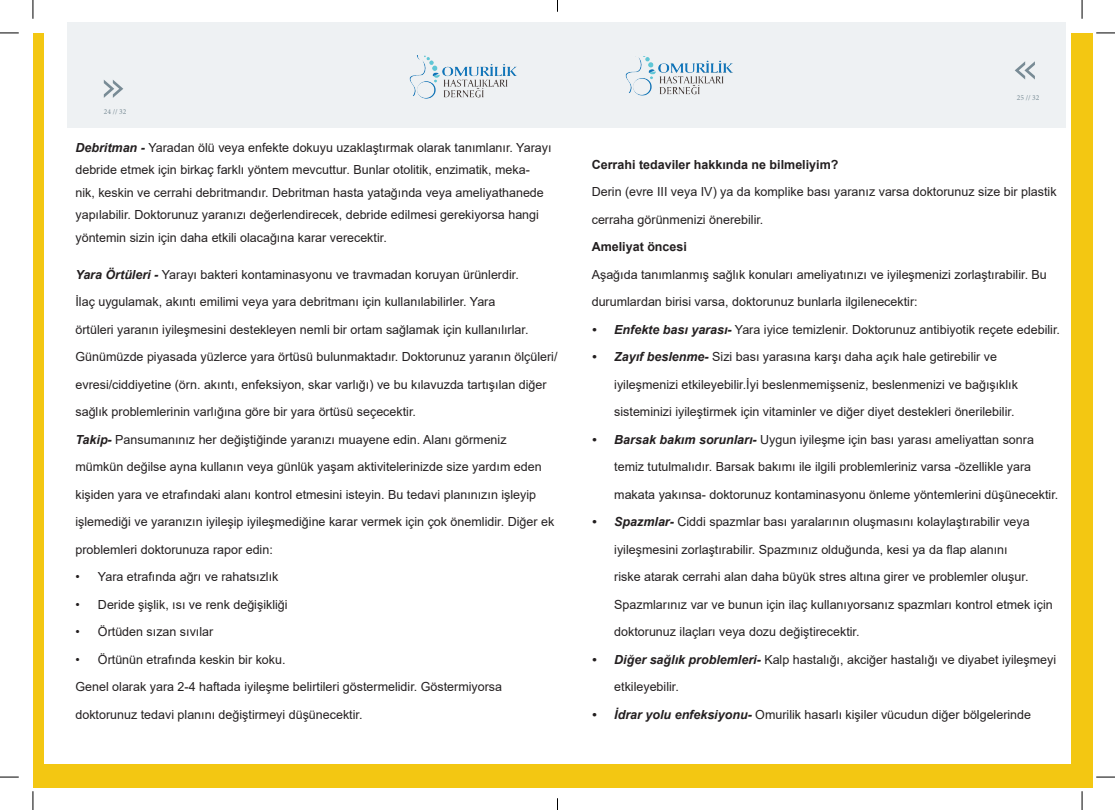
<style>
.page{position:relative;width:1115px;height:810px;background:#fff}
.page>*{position:absolute;margin:0;border:0;box-sizing:border-box;transform-origin:0 0}
.t1{font:12.5px/22.5px "Arial";color:#231f20}
.t2{font:700 12.5px "Arial";color:#231f20}
.t3{font:7.5px "Minion Pro";letter-spacing:.01em;color:#788b95}
.s1{font-weight:700;font-style:italic}
</style>
<div class="page">
<div style="left:33px;top:33px;width:1059px;height:755px;background:#f3c712"></div>
<div style="left:44px;top:22px;width:1026px;height:742px;background:#fff"></div>
<div style="left:67px;top:22px;width:998px;height:105px;background:#eef1f3"></div>
<svg style="left:104px;top:80px;width:19px;height:18px"></svg>
<svg style="left:1015px;top:61px;width:20px;height:19px"></svg>
<img style="left:409px;top:56px;width:108px;height:43px">
<img style="left:625px;top:56px;width:108px;height:40px">
<svg style="left:0;top:32px;width:19px;height:2px"></svg>
<svg style="left:1096px;top:32px;width:19px;height:2px"></svg>
<svg style="left:0;top:776px;width:19px;height:2px"></svg>
<svg style="left:1096px;top:776px;width:19px;height:2px"></svg>
<svg style="left:32px;top:0;width:2px;height:19px"></svg>
<svg style="left:32px;top:791px;width:2px;height:19px"></svg>
<svg style="left:1081px;top:0;width:2px;height:19px"></svg>
<svg style="left:1081px;top:791px;width:2px;height:19px"></svg>
<p class="t3" style="left:104px;top:106px;width:24px">24 // 32</p>
<p class="t1" style="left:75px;top:136px;width:477px"><span class="s1">Debritman -</span> Yaradan ölü veya enfekte dokuyu uzaklaştırmak olarak tanımlanır. Yarayı debride etmek için birkaç farklı yöntem mevcuttur. Bunlar otolitik, enzimatik, meka&shy;nik, keskin ve cerrahi debritmandır. Debritman hasta yatağında veya ameliyathanede yapılabilir. Doktorunuz yaranızı değerlendirecek, debride edilmesi gerekiyorsa hangi yöntemin sizin için daha etkili olacağına karar verecektir.</p>
<p class="t1" style="left:75px;top:263px;width:445px"><span class="s1">Yara Örtüleri -</span> Yarayı bakteri kontaminasyonu ve travmadan koruyan ürünlerdir.</p>
<p class="t1" style="left:75px;top:290px;width:421px">İlaç uygulamak, akıntı emilimi veya yara debritmanı için kullanılabilirler. Yara</p>
<p class="t1" style="left:75px;top:318px;width:454px">örtüleri yaranın iyileşmesini destekleyen nemli bir ortam sağlamak için kullanılırlar.</p>
<p class="t1" style="left:75px;top:345px;width:483px">Günümüzde piyasada yüzlerce yara örtüsü bulunmaktadır. Doktorunuz yaranın ölçüleri/</p>
<p class="t1" style="left:75px;top:373px;width:473px">evresi/ciddiyetine (örn. akıntı, enfeksiyon, skar varlığı) ve bu kılavuzda tartışılan diğer</p>
<p class="t1" style="left:75px;top:400px;width:342px">sağlık problemlerinin varlığına göre bir yara örtüsü seçecektir.</p>
<p class="t1" style="left:75px;top:428px;width:433px"><span class="s1">Takip-</span> Pansumanınız her değiştiğinde yaranızı muayene edin. Alanı görmeniz</p>
<p class="t1" style="left:75px;top:455px;width:468px">mümkün değilse ayna kullanın veya günlük yaşam aktivitelerinizde size yardım eden</p>
<p class="t1" style="left:75px;top:483px;width:462px">kişiden yara ve etrafındaki alanı kontrol etmesini isteyin. Bu tedavi planınızın işleyip</p>
<p class="t1" style="left:75px;top:510px;width:480px">işlemediği ve yaranızın iyileşip iyileşmediğine karar vermek için çok önemlidir. Diğer ek</p>
<p class="t1" style="left:75px;top:538px;width:199px">problemleri doktorunuza rapor edin:</p>
<p class="t1" style="left:75px;top:565px;width:204px">• Yara etrafında ağrı ve rahatsızlık</p>
<p class="t1" style="left:75px;top:593px;width:214px">• Deride şişlik, ısı ve renk değişikliği</p>
<p class="t1" style="left:75px;top:620px;width:139px">• Örtüden sızan sıvılar</p>
<p class="t1" style="left:75px;top:648px;width:212px">• Örtünün etrafında keskin bir koku.</p>
<p class="t1" style="left:75px;top:675px;width:428px">Genel olarak yara 2-4 haftada iyileşme belirtileri göstermelidir. Göstermiyorsa</p>
<p class="t1" style="left:75px;top:703px;width:288px">doktorunuz tedavi planını değiştirmeyi düşünecektir.</p>
<p class="t3" style="left:1017px;top:92px;width:24px">25 // 32</p>
<p class="t2" style="left:592px;top:155px;width:248px">Cerrahi tedaviler hakkında ne bilmeliyim?</p>
<p class="t1" style="left:592px;top:180px;width:466px">Derin (evre III veya IV) ya da komplike bası yaranız varsa doktorunuz size bir plastik</p>
<p class="t1" style="left:592px;top:208px;width:173px">cerraha görünmenizi önerebilir.</p>
<p class="t2" style="left:592px;top:238px;width:97px">Ameliyat öncesi</p>
<p class="t1" style="left:592px;top:263px;width:457px">Aşağıda tanımlanmış sağlık konuları ameliyatınızı ve iyileşmenizi zorlaştırabilir. Bu</p>
<p class="t1" style="left:592px;top:290px;width:327px">durumlardan birisi varsa, doktorunuz bunlarla ilgilenecektir:</p>
<p class="t1" style="left:592px;top:318px;width:470px"><span class="s1">• Enfekte bası yarası-</span> Yara iyice temizlenir. Doktorunuz antibiyotik reçete edebilir.</p>
<p class="t1" style="left:592px;top:345px;width:407px"><span class="s1">• Zayıf beslenme-</span> Sizi bası yarasına karşı daha açık hale getirebilir ve</p>
<p class="t1" style="left:614px;top:373px;width:405px">iyileşmenizi etkileyebilir.İyi beslenmemişseniz, beslenmenizi ve bağışıklık</p>
<p class="t1" style="left:614px;top:400px;width:402px">sisteminizi iyileştirmek için vitaminler ve diğer diyet destekleri önerilebilir.</p>
<p class="t1" style="left:592px;top:428px;width:444px"><span class="s1">• Barsak bakım sorunları-</span> Uygun iyileşme için bası yarası ameliyattan sonra</p>
<p class="t1" style="left:614px;top:455px;width:418px">temiz tutulmalıdır. Barsak bakımı ile ilgili problemleriniz varsa -özellikle yara</p>
<p class="t1" style="left:614px;top:483px;width:445px">makata yakınsa- doktorunuz kontaminasyonu önleme yöntemlerini düşünecektir.</p>
<p class="t1" style="left:592px;top:510px;width:439px"><span class="s1">• Spazmlar-</span> Ciddi spazmlar bası yaralarının oluşmasını kolaylaştırabilir veya</p>
<p class="t1" style="left:614px;top:538px;width:395px">iyileşmesini zorlaştırabilir. Spazmınız olduğunda, kesi ya da flap alanını</p>
<p class="t1" style="left:614px;top:565px;width:416px">riske atarak cerrahi alan daha büyük stres altına girer ve problemler oluşur.</p>
<p class="t1" style="left:614px;top:593px;width:440px">Spazmlarınız var ve bunun için ilaç kullanıyorsanız spazmları kontrol etmek için</p>
<p class="t1" style="left:614px;top:620px;width:247px">doktorunuz ilaçları veya dozu değiştirecektir.</p>
<p class="t1" style="left:592px;top:648px;width:466px"><span class="s1">• Diğer sağlık problemleri-</span> Kalp hastalığı, akciğer hastalığı ve diyabet iyileşmeyi</p>
<p class="t1" style="left:614px;top:675px;width:66px">etkileyebilir.</p>
<p class="t1" style="left:592px;top:703px;width:441px"><span class="s1">• İdrar yolu enfeksiyonu-</span> Omurilik hasarlı kişiler vücudun diğer bölgelerinde</p>
</div>
